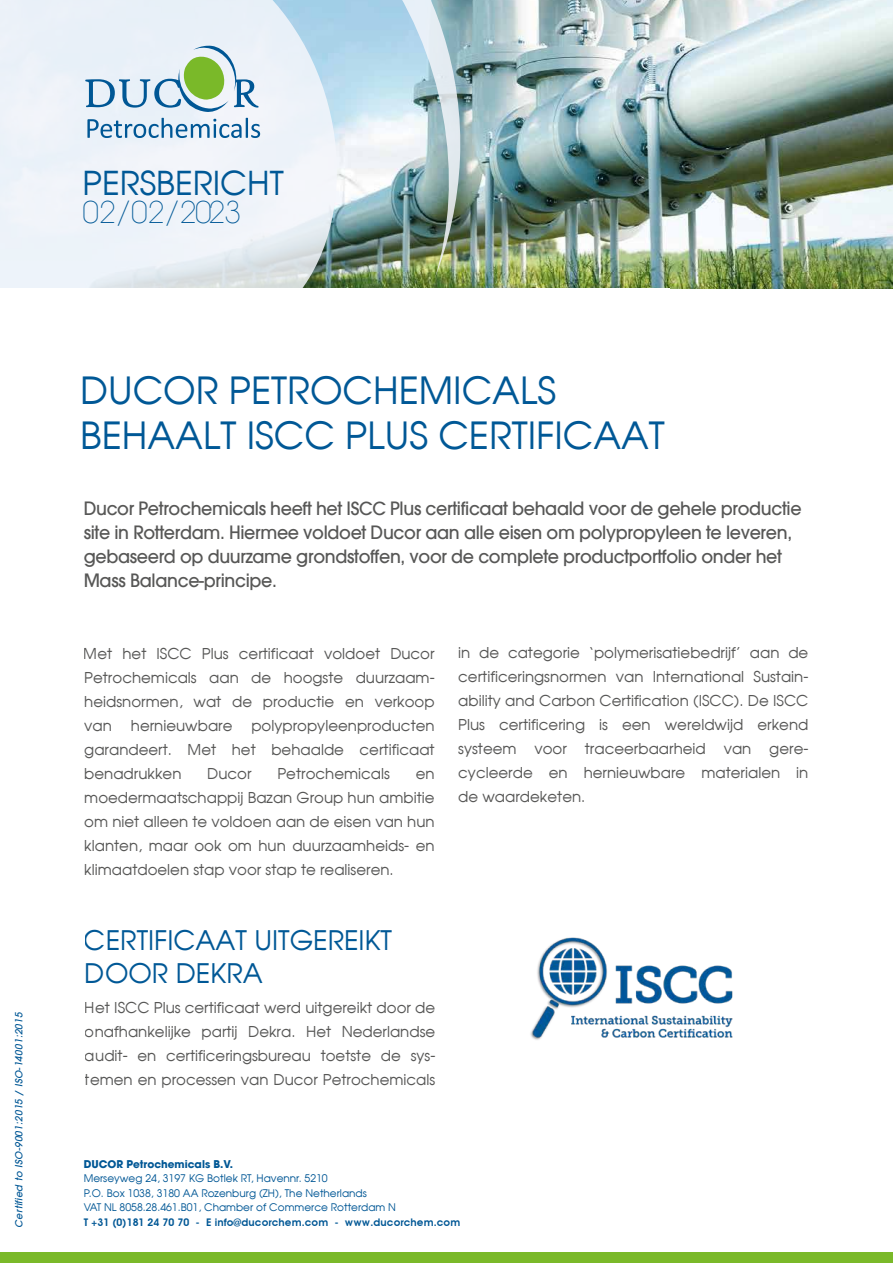
<style>
.page{position:relative;width:893px;height:1263px;background:#fff}
.page>*{position:absolute;margin:0;border:0;box-sizing:border-box;transform-origin:0 0}
.t1{font:37.5px/45px "Avant Garde";color:#005896}
.t2{font:33px "Avant Garde";color:#005896}
.t3{font:200 29.85px "Avant Garde";color:#005896}
.t4{font:27px/32.4px "Avant Garde";color:#005896}
.t5{font:500 18px/24px "Avant Garde";letter-spacing:-.02em;color:#575756}
.t6{font:15px/24px "Avant Garde";color:#575756;text-align:justify}
.t7{font:10.5px/14.4px "Avant Garde";color:#005795}
.t8{font:600 10.5px "Avant Garde";letter-spacing:.01em;color:#005795}
.t9{font:700 10.5px "Avant Garde";color:#005795}
.t10{font:italic 500 9.75px "Avant Garde";color:#005795}
</style>
<div class="page">
<img style="left:337px;top:0;width:556px;height:288px">
<svg style="left:0;top:0;width:337px;height:288px;background:#e1e8ec"></svg>
<svg style="left:18px;top:0;width:442px;height:278px;fill:#eaf1f8"></svg>
<svg style="left:85px;top:45px;width:175px;height:93px;background:#bfd6d8"></svg>
<div style="left:0;top:1252px;width:893px;height:11px;background:#7ab929"></div>
<img style="left:530px;top:937px;width:203px;height:103px">
<h2 class="t2" style="left:82px;top:162px;width:203px">PERSBERICHT</h2>
<h3 class="t3" style="left:82px;top:195px;width:161px">02/02/2023</h3>
<p class="t10" style="left:13px;top:1228px;width:217px;rotate:-90deg">Certified to ISO-9001:2015 / ISO-14001:2015</p>
<h1 class="t1" style="left:80px;top:367px;width:586px">DUCOR PETROCHEMICALS<br>BEHAALT ISCC PLUS CERTIFICAAT</h1>
<p class="t5" style="left:84px;top:496px;width:719px">Ducor Petrochemicals heeft het ISCC Plus certificaat behaald voor de gehele productie site in Rotterdam. Hiermee voldoet Ducor aan alle eisen om polypropyleen te leveren, gebaseerd op duurzame grondstoffen, voor de complete productportfolio onder het Mass Balance-principe.</p>
<p class="t6" style="left:84px;top:641px;width:352px">Met het ISCC Plus certificaat voldoet Ducor Petrochemicals aan de hoogste duurzaam&shy;heidsnormen, wat de productie en verkoop van</p>
<p class="t6" style="left:84px;top:713px;width:352px;text-indent:167px">polypropyleenproducten garandeert. Met het behaalde certificaat benadrukken</p>
<p class="t6" style="left:131px;top:713px;width:103px">hernieuwbare</p>
<p class="t6" style="left:207px;top:761px;width:46px">Ducor</p>
<p class="t6" style="left:277px;top:761px;width:114px">Petrochemicals</p>
<p class="t6" style="left:84px;top:761px;width:352px;text-indent:331px">en moedermaatschappij Bazan Group hun ambitie om niet alleen te voldoen aan de eisen van hun klanten, maar ook om hun duurzaamheids- en klimaatdoelen stap voor stap te realiseren.</p>
<h3 class="t4" style="left:84px;top:924px;width:310px">CERTIFICAAT UITGEREIKT<br>DOOR DEKRA</h3>
<p class="t6" style="left:85px;top:995px;width:352px">Het ISCC Plus certificaat werd uitgereikt door de onafhankelijke partij Dekra. Het Nederlandse audit- en certificeringsbureau toetste de sys&shy;temen en processen van Ducor Petrochemicals</p>
<p class="t6" style="left:458px;top:640px;width:352px">in de categorie ‘polymerisatiebedrijf’ aan de certificeringsnormen van International Sustain&shy;ability and Carbon Certification (ISCC). De ISCC Plus certificering is een wereldwijd erkend systeem voor traceerbaarheid van gere&shy;cycleerde en hernieuwbare materialen in de waardeketen.</p>
<p class="t9" style="left:84px;top:1157px;width:151px">DUCOR Petrochemicals B.V.</p>
<p class="t7" style="left:84px;top:1171px;width:314px">Merseyweg 24, 3197 KG Botlek RT, Havennr. 5210<br>P.O. Box 1038, 3180 AA Rozenburg (ZH), The Netherlands<br>VAT NL 8058.28.461.B01, Chamber of Commerce Rotterdam N</p>
<p class="t8" style="left:84px;top:1215px;width:378px">T +31 (0)181 24 70 70 - E info@ducorchem.com - www.ducorchem.com</p>
</div>
